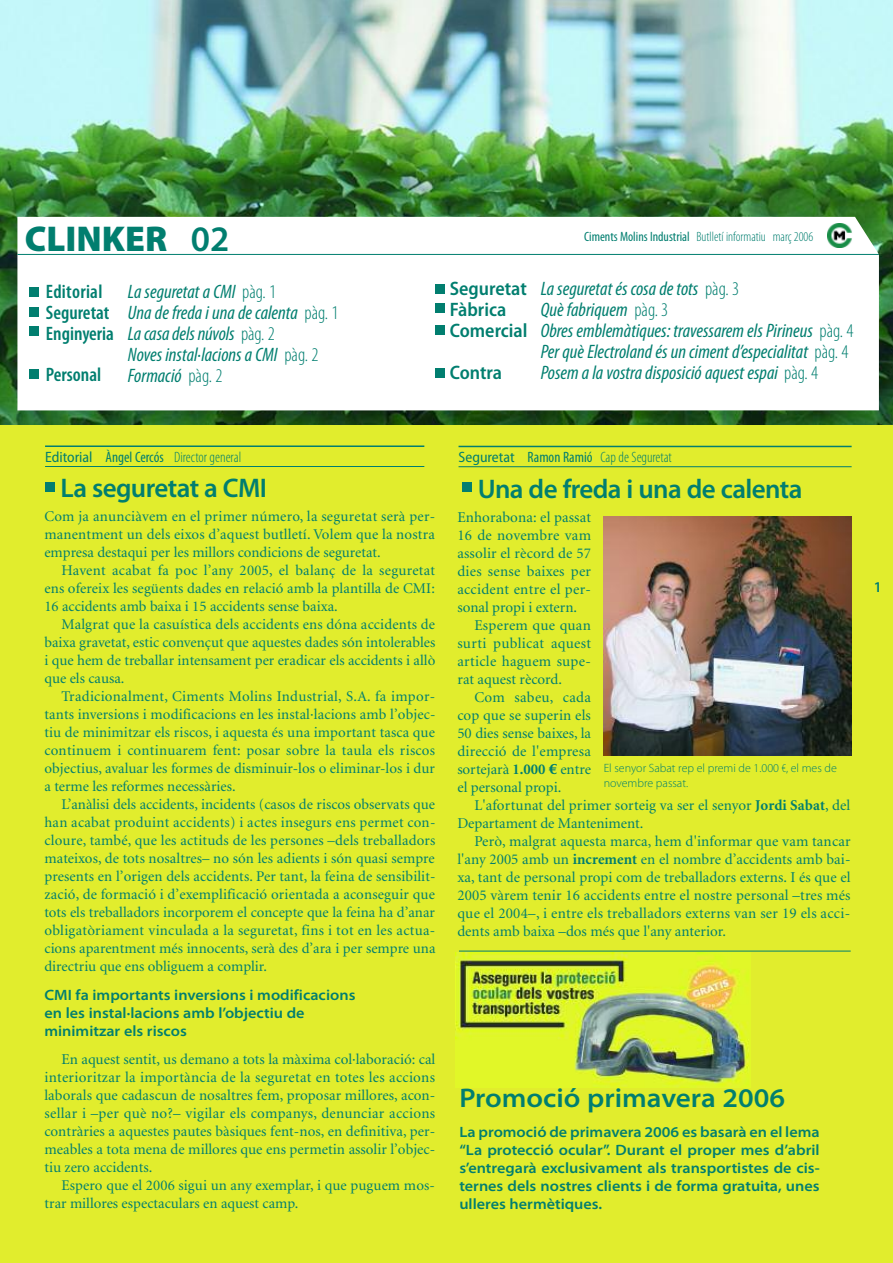
<style>
.page{position:relative;width:893px;height:1263px;background:#fff}
.page>*{position:absolute;margin:0;border:0;box-sizing:border-box;transform-origin:0 0}
.t1{font:900 36px "Myriad Pro";color:#017e6f}
.t2{font:600 27px "Myriad Pro";letter-spacing:-.02em;color:#017e6f}
.t3{font:600 semi-expanded 27px "Myriad Pro";color:#017e6f}
.t4{font:italic condensed 19.5px/21px "Myriad Pro";color:#017e6f}
.t5{font:600 condensed 19.5px/21px "Myriad Pro";color:#017e6f}
.t6{font:600 semi-condensed 19.5px/21px "Myriad Pro";color:#017e6f}
.t7{font:15px/18px "Minion";letter-spacing:.005em;color:#017e6f;text-align:justify}
.t8{font:600 semi-expanded 15px/18px "Myriad Pro";color:#017e6f}
.t9{font:300 condensed 15px "Myriad Pro";color:#017e6f}
.t10{font:600 15px "Myriad Pro";color:#017e6f}
.t11{font:14.85px/18px "Minion";color:#017e6f;text-align:justify}
.t12{font:300 condensed 13.5px "Myriad Pro";color:#017e6f}
.t13{font:300 12px/15px "Myriad Pro";color:#017e6f}
.s1{font-weight:600}
.s2{font-weight:400}
.s3{font-weight:300;font-style:normal}
.s4{font-weight:400;font-stretch:semi-condensed}
.s5{font-weight:700}
.s6{font-family:"Optima";font-weight:700}
.s7{font-stretch:condensed}
</style>
<div class="page">
<img style="left:0;top:0;width:892px;height:1263px">
<h1 class="t1" style="left:25px;top:225px;width:206px">CLINKER <span class="s1">02</span></h1>
<h3 class="t5" style="left:46px;top:283px;width:70px">Editorial<br>Seguretat<br>Enginyeria</h3>
<h3 class="t5" style="left:46px;top:365px;width:57px">Personal</h3>
<p class="t12" style="left:584px;top:232px;width:230px"><span class="s2">Ciments Molins Industrial</span> Butlletí informatiu març 2006</p>
<h3 class="t4" style="left:128px;top:282px;width:212px">La seguretat a CMI <span class="s3">pàg. 1<br></span>Una de freda i una de calenta <span class="s3">pàg. 1<br></span>La casa dels núvols <span class="s3">pàg. 2<br></span>Noves instal·lacions a CMI <span class="s3">pàg. 2<br></span>Formació <span class="s3">pàg. 2</span></h3>
<h3 class="t4" style="left:540px;top:280px;width:314px">La seguretat és cosa de tots <span class="s3">pàg. 3<br></span>Què fabriquem <span class="s3">pàg. 3<br></span>Obres emblemàtiques: travessarem els Pirineus <span class="s3">pàg. 4<br></span>Per què Electroland és un ciment d’especialitat <span class="s3">pàg. 4<br></span>Posem a la vostra disposició aquest espai <span class="s3">pàg. 4</span></h3>
<h3 class="t6" style="left:450px;top:280px;width:79px">Seguretat<br>Fàbrica<br>Comercial</h3>
<h3 class="t6" style="left:450px;top:364px;width:54px">Contra</h3>
<p class="t9" style="left:45px;top:452px;width:198px"><span class="s4">Editorial</span> <span class="s2">Àngel Cercós</span> Director general</p>
<h2 class="t2" style="left:61px;top:478px;width:208px">La seguretat a CMI</h2>
<h2 class="t2" style="left:477px;top:478px;width:326px">Una de freda i una de calenta</h2>
<p class="t7" style="left:457px;top:510px;width:135px">Enhorabona: el passat</p>
<p class="t7" style="left:457px;top:528px;width:135px">16 de novembre vam</p>
<p class="t7" style="left:457px;top:546px;width:135px">assolir el rècord de 57</p>
<p class="t7" style="left:457px;top:564px;width:135px">dies sense baixes per</p>
<p class="t7" style="left:457px;top:582px;width:135px">accident entre el per-</p>
<p class="t7" style="left:457px;top:600px;width:121px">sonal propi i extern.</p>
<p class="t7" style="left:474px;top:618px;width:118px">Esperem que quan</p>
<p class="t7" style="left:457px;top:636px;width:135px">surti publicat aquest</p>
<p class="t7" style="left:457px;top:654px;width:135px">article haguem supe-</p>
<p class="t7" style="left:457px;top:672px;width:106px">rat aquest rècord.</p>
<p class="t7" style="left:474px;top:690px;width:118px">Com sabeu, cada</p>
<p class="t7" style="left:457px;top:708px;width:135px">cop que se superin els</p>
<p class="t7" style="left:457px;top:726px;width:135px">50 dies sense baixes, la</p>
<p class="t7" style="left:457px;top:744px;width:135px">direcció de l'empresa</p>
<p class="t7" style="left:457px;top:762px;width:135px">sortejarà <span class="s5">1.000</span> <span class="s6">€</span> entre</p>
<p class="t7" style="left:457px;top:780px;width:105px">el personal propi.</p>
<p class="t7" style="left:474px;top:798px;width:377px">L'afortunat del primer sorteig va ser el senyor <span class="s5">Jordi Sabat</span>, del</p>
<p class="t7" style="left:457px;top:816px;width:187px">Departament de Manteniment.</p>
<p class="t7" style="left:474px;top:834px;width:378px">Però, malgrat aquesta marca, hem d'informar que vam tancar</p>
<p class="t7" style="left:457px;top:852px;width:394px">l'any 2005 amb un <span class="s5">increment</span> en el nombre d’accidents amb bai-</p>
<p class="t7" style="left:457px;top:870px;width:395px">xa, tant de personal propi com de treballadors externs. I és que el</p>
<p class="t7" style="left:457px;top:888px;width:394px">2005 vàrem tenir 16 accidents entre el nostre personal –tres més</p>
<p class="t7" style="left:457px;top:906px;width:394px">que el 2004–, i entre els treballadors externs van ser 19 els acci-</p>
<p class="t7" style="left:457px;top:924px;width:270px">dents amb baixa –dos més que l'any anterior.</p>
<p class="t9" style="left:458px;top:452px;width:215px"><span class="s4">Seguretat</span> <span class="s2">Ramon Ramió</span> Cap de Seguretat</p>
<p class="t11" style="left:44px;top:508px;width:392px">Com ja anunciàvem en el primer número, la seguretat serà per&shy;manentment un dels eixos d’aquest butlletí. Volem que la nostra empresa destaqui per les millors condicions de seguretat.</p>
<p class="t11" style="left:44px;top:562px;width:392px;text-indent:17px">Havent acabat fa poc l’any 2005, el balanç de la seguretat ens ofereix les següents dades en relació amb la plantilla de CMI:<br>16 accidents amb baixa i 15 accidents sense baixa.</p>
<p class="t11" style="left:44px;top:616px;width:392px;text-indent:17px">Malgrat que la casuística dels accidents ens dóna accidents de baixa gravetat, estic convençut que aquestes dades són intolerables i que hem de treballar intensament per eradicar els accidents i allò que els causa.</p>
<p class="t11" style="left:44px;top:688px;width:392px;text-indent:17px">Tradicionalment, Ciments Molins Industrial, S.A. fa impor&shy;tants inversions i modificacions en les instal·lacions amb l’objec&shy;tiu de minimitzar els riscos, i aquesta és una important tasca que continuem i continuarem fent: posar sobre la taula els riscos objectius, avaluar les formes de disminuir-los o eliminar-los i dur a terme les reformes necessàries.</p>
<p class="t11" style="left:44px;top:796px;width:392px;text-indent:17px">L’anàlisi dels accidents, incidents (casos de riscos observats que han acabat produint accidents) i actes insegurs ens permet con&shy;cloure, també, que les actituds de les persones –dels treballadors mateixos, de tots nosaltres– no són les adients i són quasi sempre presents en l’origen dels accidents. Per tant, la feina de sensibilit&shy;zació, de formació i d’exemplificació orientada a aconseguir que tots els treballadors incorporem el concepte que la feina ha d’anar obligatòriament vinculada a la seguretat, fins i tot en les actua&shy;cions aparentment més innocents, serà des d’ara i per sempre una directriu que ens obliguem a complir.</p>
<p class="t8" style="left:44px;top:987px;width:312px">CMI fa importants inversions i modificacions en les instal·lacions amb l’objectiu de minimitzar els riscos</p>
<p class="t7" style="left:44px;top:1051px;width:392px;text-indent:17px">En aquest sentit, us demano a tots la màxima col·laboració: cal interioritzar la importància de la seguretat en totes les accions laborals que cadascun de nosaltres fem, proposar millores, acon&shy;sellar i –per què no?– vigilar els companys, denunciar accions contràries a aquestes pautes bàsiques fent-nos, en definitiva, per&shy;meables a tota mena de millores que ens permetin assolir l’objec&shy;tiu zero accidents.</p>
<p class="t11" style="left:44px;top:1177px;width:392px;text-indent:17px">Espero que el 2006 sigui un any exemplar, i que puguem mos&shy;trar millores espectaculars en aquest camp.</p>
<p class="t13" style="left:603px;top:762px;width:235px">El senyor Sabat rep el premi de 1.000 <span class="s7">€</span>, el mes de novembre passat.</p>
<h2 class="t3" style="left:459px;top:1087px;width:327px">Promoció primavera 2006</h2>
<p class="t8" style="left:459px;top:1124px;width:362px;text-align:justify">La promoció de primavera 2006 es basarà en el lema “La protecció ocular”. Durant el proper mes d’abril s’entregarà exclusivament als transportistes de cis&shy;ternes dels nostres clients i de forma gratuita, unes ulleres hermètiques.</p>
<p class="t10" style="left:873px;top:581px;width:10px">1</p>
</div>
